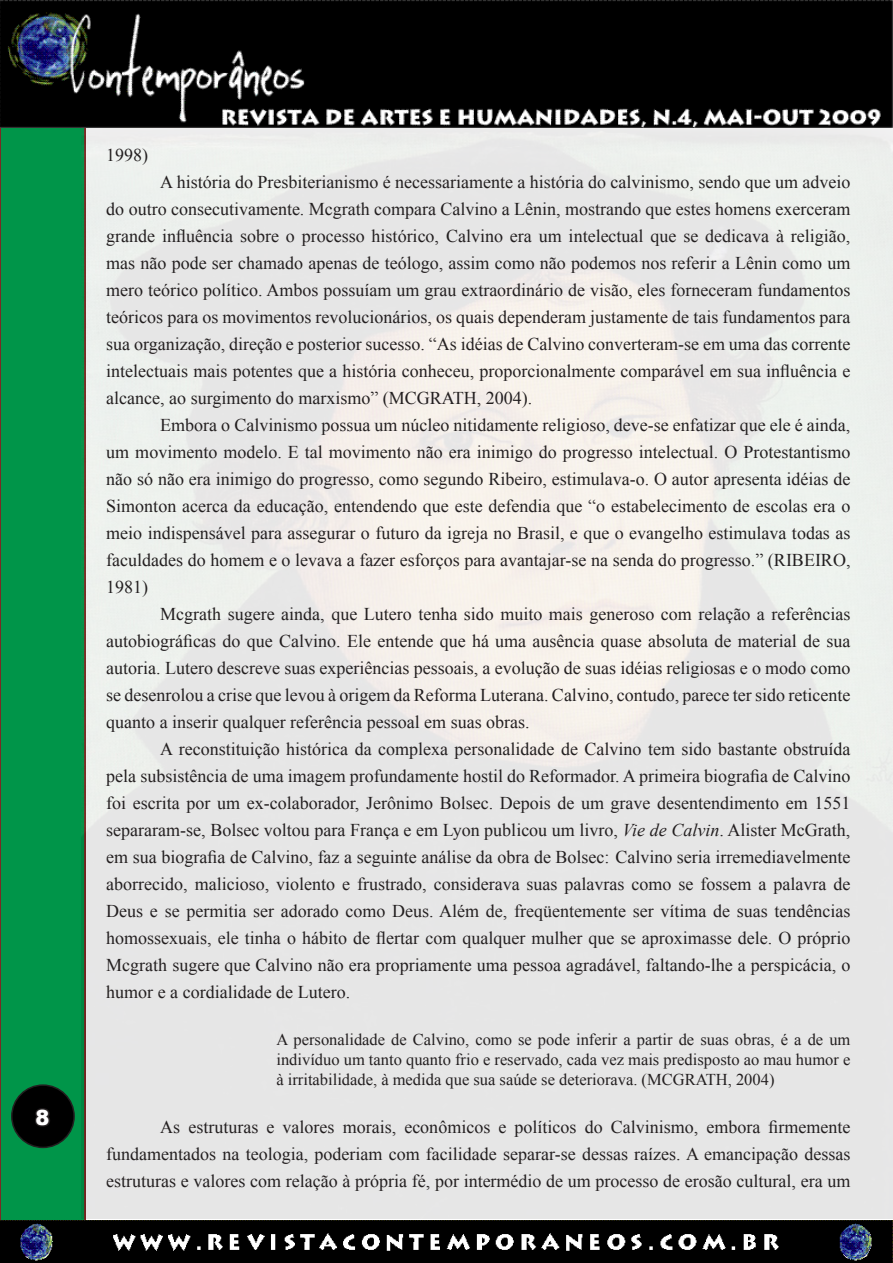
<style>
.page{position:relative;width:893px;height:1263px;background:#fff}
.page>*{position:absolute;margin:0;border:0;box-sizing:border-box;transform-origin:0 0}
.t1{font:900 21px "Arial";color:#fff}
.t2{font:18px/27px "Times New Roman";color:#231f20;text-align:justify}
.t3{font:16.5px/19.8px "Times New Roman";color:#231f20;text-align:justify}
.s1{font-style:italic}
</style>
<div class="page">
<div style="left:0;top:112px;width:85px;height:1115px;background:#009549"></div>
<div style="left:0;top:111px;width:86px;height:1117px;border:2px solid #a20919"></div>
<img style="left:0;top:1220px;width:893px;height:43px">
<div style="left:12px;top:1085px;width:62px;height:62px;background:#000;border-radius:50%"></div>
<div style="left:11px;top:1084px;width:64px;height:64px;border:2px solid #231f20;border-radius:50%"></div>
<svg style="left:35px;top:1108px;width:15px;height:19px"></svg>
<img style="left:0;top:0;width:893px;height:128px">
<img style="left:82px;top:128px;width:811px;height:1090px">
<p class="t1" style="left:36px;top:1102px;width:16px">8</p>
<p class="t2" style="left:106px;top:141px;width:43px">1998)</p>
<p class="t2" style="left:106px;top:168px;width:746px;text-indent:54px">A história do Presbiterianismo é necessariamente a história do calvinismo, sendo que um adveio do outro consecutivamente. Mcgrath compara Calvino a Lênin, mostrando que estes homens exerceram grande influência sobre o processo histórico, Calvino era um intelectual que se dedicava à religião, mas não pode ser chamado apenas de teólogo, assim como não podemos nos referir a Lênin como um mero teórico político. Ambos possuíam um grau extraordinário de visão, eles forneceram fundamentos teóricos para os movimentos revolucionários, os quais dependeram justamente de tais fundamentos para sua organização, direção e posterior sucesso. “As idéias de Calvino converteram-se em uma das corrente intelectuais mais potentes que a história conheceu, proporcionalmente comparável em sua influência e alcance, ao surgimento do marxismo” (MCGRATH, 2004).</p>
<p class="t2" style="left:106px;top:411px;width:746px;text-indent:54px">Embora o Calvinismo possua um núcleo nitidamente religioso, deve-se enfatizar que ele é ainda, um movimento modelo. E tal movimento não era inimigo do progresso intelectual. O Protestantismo não só não era inimigo do progresso, como segundo Ribeiro, estimulava-o. O autor apresenta idéias de Simonton acerca da educação, entendendo que este defendia que “o estabelecimento de escolas era o meio indispensável para assegurar o futuro da igreja no Brasil, e que o evangelho estimulava todas as faculdades do homem e o levava a fazer esforços para avantajar-se na senda do progresso.” (RIBEIRO, 1981)</p>
<p class="t2" style="left:106px;top:600px;width:746px;text-indent:54px">Mcgrath sugere ainda, que Lutero tenha sido muito mais generoso com relação a referências autobiográficas do que Calvino. Ele entende que há uma ausência quase absoluta de material de sua autoria. Lutero descreve suas experiências pessoais, a evolução de suas idéias religiosas e o modo como se desenrolou a crise que levou à origem da Reforma Luterana. Calvino, contudo, parece ter sido reticente quanto a inserir qualquer referência pessoal em suas obras.</p>
<p class="t2" style="left:106px;top:735px;width:746px;text-indent:54px">A reconstituição histórica da complexa personalidade de Calvino tem sido bastante obstruída pela subsistência de uma imagem profundamente hostil do Reformador. A primeira biografia de Calvino foi escrita por um ex-colaborador, Jerônimo Bolsec. Depois de um grave desentendimento em 1551 separaram-se, Bolsec voltou para França e em Lyon publicou um livro, <span class="s1">Vie de Calvin</span>. Alister McGrath, em sua biografia de Calvino, faz a seguinte análise da obra de Bolsec: Calvino seria irremediavelmente aborrecido, malicioso, violento e frustrado, considerava suas palavras como se fossem a palavra de Deus e se permitia ser adorado como Deus. Além de, freqüentemente ser vítima de suas tendências homossexuais, ele tinha o hábito de flertar com qualquer mulher que se aproximasse dele. O próprio Mcgrath sugere que Calvino não era propriamente uma pessoa agradável, faltando-lhe a perspicácia, o humor e a cordialidade de Lutero.</p>
<p class="t3" style="left:276px;top:1029px;width:575px">A personalidade de Calvino, como se pode inferir a partir de suas obras, é a de um indivíduo um tanto quanto frio e reservado, cada vez mais predisposto ao mau humor e à irritabilidade, à medida que sua saúde se deteriorava. (MCGRATH, 2004)</p>
<p class="t2" style="left:106px;top:1113px;width:746px;text-indent:54px">As estruturas e valores morais, econômicos e políticos do Calvinismo, embora firmemente fundamentados na teologia, poderiam com facilidade separar-se dessas raízes. A emancipação dessas estruturas e valores com relação à própria fé, por intermédio de um processo de erosão cultural, era um</p>
</div>
